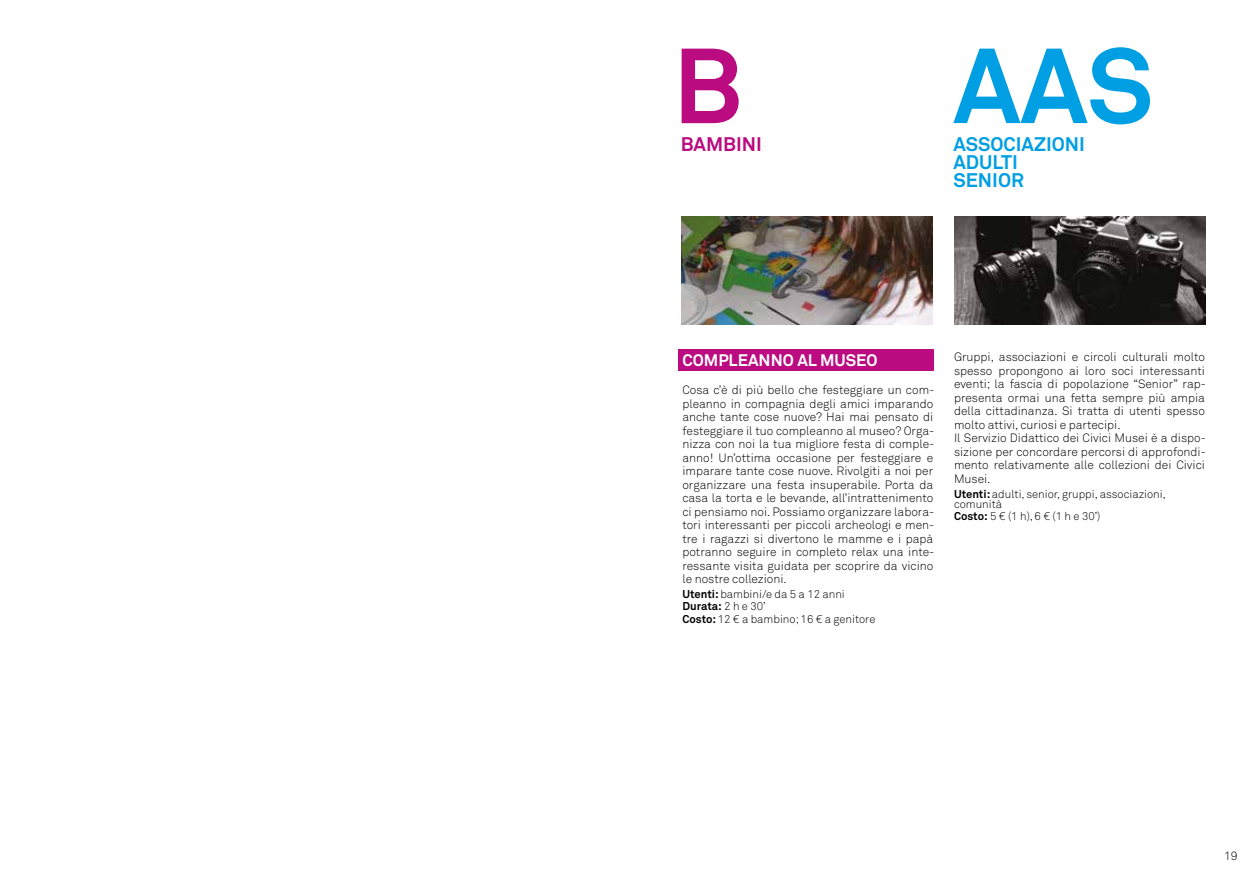
<style>
.page{position:relative;width:1259px;height:893px;background:#fff}
.page>*{position:absolute;margin:0;border:0;box-sizing:border-box;transform-origin:0 0}
.t1{font:700 105px "Akkurat";color:#009fe3}
.t2{font:700 105px "Akkurat";color:#bb0b80}
.t3{font:700 19.5px/18px "Akkurat";color:#009fe3}
.t4{font:700 19.5px "Akkurat";color:#bb0b80}
.t5{font:700 16.5px "Akkurat";color:#fff}
.t6{font:300 12px/13.5px "Akkurat";color:#000;text-align:justify}
.t7{font:300 11.25px/12px "Akkurat";color:#000}
.s1{font-weight:700}
</style>
<div class="page">
<div style="left:678px;top:349px;width:255px;height:21px;background:#bb0b80"></div>
<img style="left:682px;top:217px;width:251px;height:107px">
<img style="left:954px;top:217px;width:251px;height:107px">
<h1 class="t2" style="left:673px;top:20px;width:71px">B</h1>
<h2 class="t4" style="left:681px;top:132px;width:83px">BAMBINI</h2>
<h1 class="t1" style="left:953px;top:20px;width:202px">AAS</h1>
<h2 class="t3" style="left:953px;top:135px;width:133px">ASSOCIAZIONI<br>ADULTI<br>SENIOR</h2>
<h3 class="t5" style="left:682px;top:350px;width:197px">COMPLEANNO AL MUSEO</h3>
<p class="t6" style="left:682px;top:384px;width:253px">Cosa c’è di più bello che festeggiare un com&shy;pleanno in compagnia degli amici imparando anche tante cose nuove? Hai mai pensato di festeggiare il tuo compleanno al museo? Orga&shy;nizza con noi la tua migliore festa di comple&shy;anno! Un’ottima occasione per festeggiare e imparare tante cose nuove. Rivolgiti a noi per organizzare una festa insuperabile. Porta da casa la torta e le bevande, all’intrattenimento ci pensiamo noi. Possiamo organizzare labora&shy;tori interessanti per piccoli archeologi e men&shy;tre i ragazzi si divertono le mamme e i papà potranno seguire in completo relax una inte&shy;ressante visita guidata per scoprire da vicino le nostre collezioni.</p>
<p class="t7" style="left:682px;top:589px;width:195px"><span class="s1">Utenti:</span> bambini/e da 5 a 12 anni<br><span class="s1">Durata:</span> 2 h e 30’<br><span class="s1">Costo:</span> 12 € a bambino; 16 € a genitore</p>
<p class="t6" style="left:954px;top:351px;width:253px;text-align:left">Gruppi, associazioni e circoli culturali molto spesso propongono ai loro soci interessanti eventi; la fascia di popolazione “Senior” rap&shy;presenta ormai una fetta sempre più ampia della cittadinanza. Si tratta di utenti spesso molto attivi, curiosi e partecipi.<br>Il Servizio Didattico dei Civici Musei è a dispo&shy;sizione per concordare percorsi di approfondi&shy;mento relativamente alle collezioni dei Civici Musei.</p>
<p class="t7" style="left:954px;top:489px;width:213px;line-height:10.5px"><span class="s1">Utenti:</span> adulti, senior, gruppi, associazioni, comunità</p>
<p class="t7" style="left:954px;top:511px;width:148px"><span class="s1">Costo:</span> 5 € (1 h), 6 € (1 h e 30’)</p>
<p class="t6" style="left:1224px;top:849px;width:15px">19</p>
</div>
